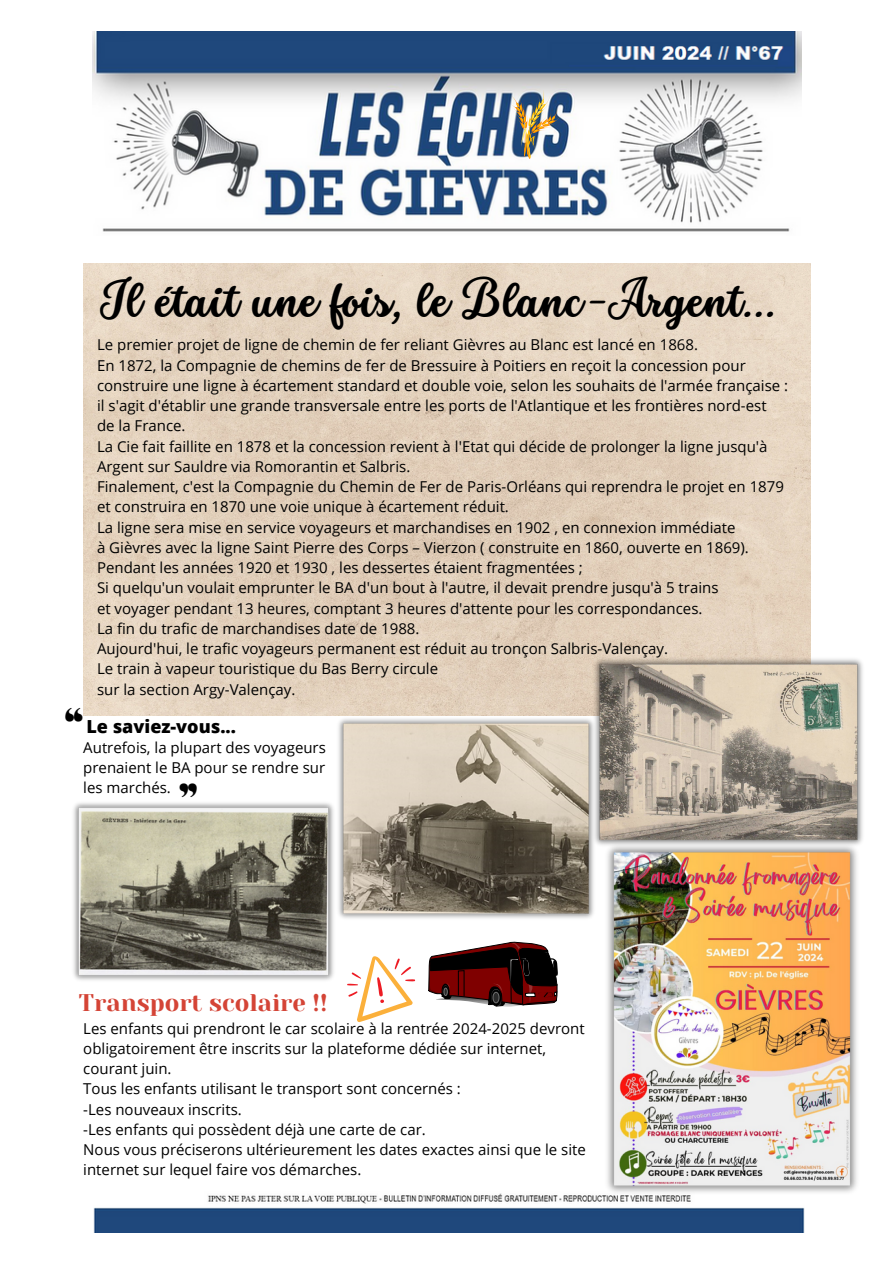
<style>
.page{position:relative;width:894px;height:1264px;background:#fff}
.page>*{position:absolute;margin:0;border:0;box-sizing:border-box;transform-origin:0 0}
.t1{font:45px "Stars Love";color:#000}
.t2{font:33px "Ahsing";color:#000}
.t3{font:24px "Yeseva One";color:#d44436}
.t4{font:800 18px "Open Sans";color:#000}
.t5{font:15px/20.2px "Open Sans";color:#000}
</style>
<div class="page">
<img style="left:93px;top:32px;width:708px;height:200px">
<img style="left:83px;top:264px;width:727px;height:451px">
<img style="left:93px;top:1193px;width:711px;height:39px">
<img style="left:508px;top:89px;width:55px;height:70px">
<img style="left:73px;top:803px;width:261px;height:177px">
<img style="left:585px;top:654px;width:278px;height:191px">
<img style="left:332px;top:714px;width:268px;height:208px">
<svg style="left:428px;top:942px;width:130px;height:65px"></svg>
<svg style="left:347px;top:956px;width:68px;height:66px"></svg>
<img style="left:601px;top:834px;width:261px;height:369px">
<h3 class="t1" style="left:100px;top:275px;width:677px">Il était une fois, le Blanc-Argent...</h3>
<p class="t5" style="left:97px;top:334px;width:602px">Le premier projet de ligne de chemin de fer reliant Gièvres au Blanc est lancé en 1868.</p>
<h1 class="t5" style="left:97px;top:354px;width:692px">En 1872, la Compagnie de chemins de fer de Bressuire à Poitiers en reçoit la concession pour construire une ligne à écartement standard et double voie, selon les souhaits de l'armée française :</h1>
<p class="t5" style="left:97px;top:395px;width:671px">il s'agit d'établir une grande transversale entre les ports de l'Atlantique et les frontières nord-est</p>
<p class="t5" style="left:97px;top:415px;width:90px">de la France.</p>
<p class="t5" style="left:97px;top:435px;width:672px">La Cie fait faillite en 1878 et la concession revient à l'Etat qui décide de prolonger la ligne jusqu'à<br>Argent sur Sauldre via Romorantin et Salbris.</p>
<p class="t5" style="left:97px;top:476px;width:688px">Finalement, c'est la Compagnie du Chemin de Fer de Paris-Orléans qui reprendra le projet en 1879</p>
<p class="t5" style="left:97px;top:496px;width:413px">et construira en 1870 une voie unique à écartement réduit.</p>
<p class="t5" style="left:97px;top:516px;width:640px">La ligne sera mise en service voyageurs et marchandises en 1902 , en connexion immédiate</p>
<p class="t5" style="left:97px;top:537px;width:653px">à Gièvres avec la ligne Saint Pierre des Corps – Vierzon ( construite en 1860, ouverte en 1869).</p>
<p class="t5" style="left:97px;top:557px;width:487px">Pendant les années 1920 et 1930 , les dessertes étaient fragmentées ;</p>
<p class="t5" style="left:97px;top:577px;width:623px">Si quelqu'un voulait emprunter le BA d'un bout à l'autre, il devait prendre jusqu'à 5 trains</p>
<p class="t5" style="left:97px;top:597px;width:606px">et voyager pendant 13 heures, comptant 3 heures d'attente pour les correspondances.</p>
<p class="t5" style="left:97px;top:618px;width:324px">La fin du trafic de marchandises date de 1988.</p>
<p class="t5" style="left:97px;top:638px;width:572px">Aujourd'hui, le trafic voyageurs permanent est réduit au tronçon Salbris-Valençay.</p>
<p class="t5" style="left:97px;top:658px;width:342px">Le train à vapeur touristique du Bas Berry circule</p>
<p class="t5" style="left:97px;top:678px;width:200px">sur la section Argy-Valençay.</p>
<p class="t4" style="left:86px;top:713px;width:151px">Le saviez-vous...</p>
<p class="t2" style="left:83px;top:723px;width:20px;rotate:-180deg">"</p>
<p class="t5" style="left:83px;top:737px;width:244px;text-align:justify">Autrefois, la plupart des voyageurs prenaient le BA pour se rendre sur les marchés.</p>
<p class="t2" style="left:179px;top:781px;width:20px">"</p>
<p class="t3" style="left:79px;top:988px;width:250px">Transport scolaire !!</p>
<p class="t5" style="left:83px;top:1017px;width:503px">Les enfants qui prendront le car scolaire à la rentrée 2024-2025 devront obligatoirement être inscrits sur la plateforme dédiée sur internet,</p>
<p class="t5" style="left:83px;top:1058px;width:90px">courant juin.</p>
<p class="t5" style="left:83px;top:1078px;width:379px">Tous les enfants utilisant le transport sont concernés :</p>
<h2 class="t5" style="left:83px;top:1098px;width:160px">-Les nouveaux inscrits.</h2>
<p class="t5" style="left:83px;top:1118px;width:344px">-Les enfants qui possèdent déjà une carte de car.</p>
<p class="t5" style="left:83px;top:1139px;width:504px">Nous vous préciserons ultérieurement les dates exactes ainsi que le site internet sur lequel faire vos démarches.</p>
</div>
